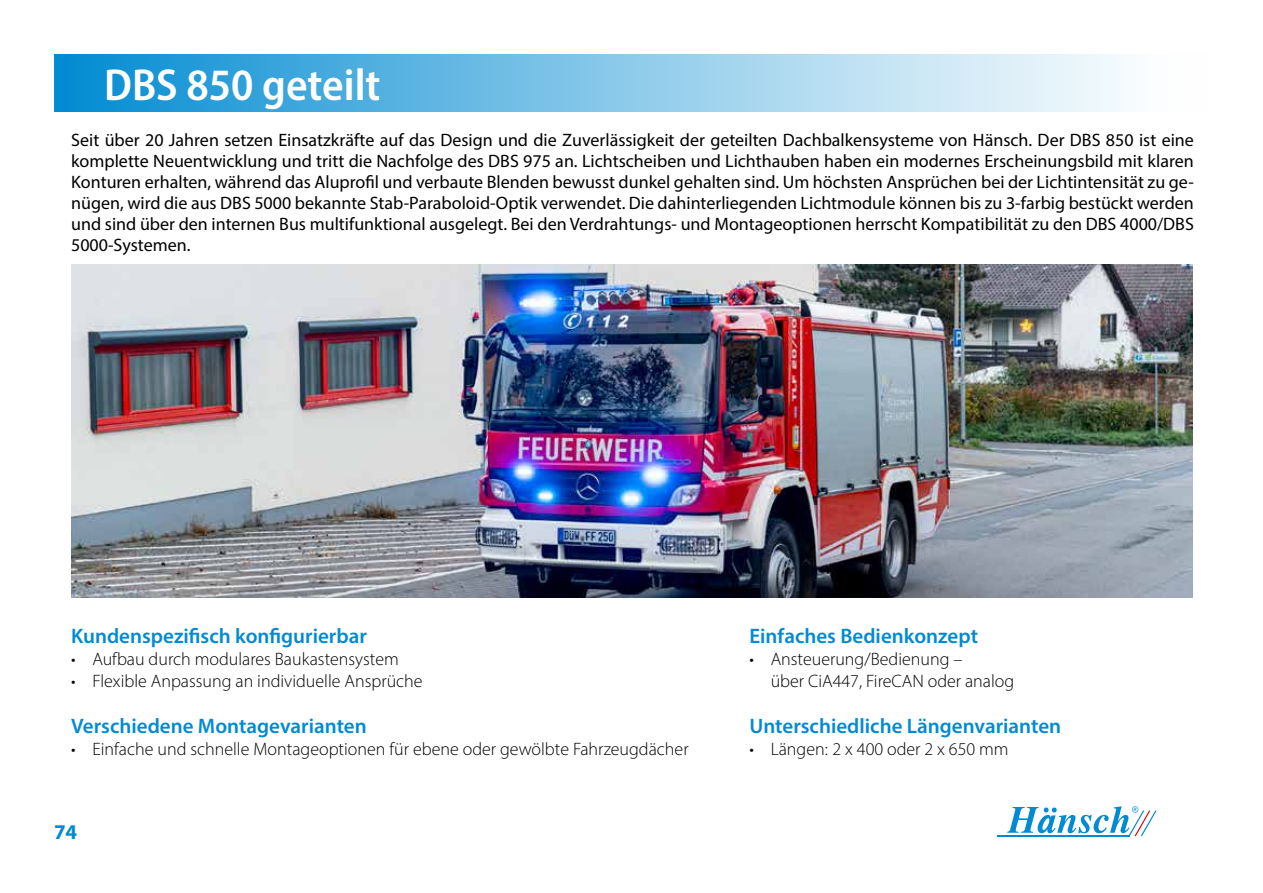
<style>
.page{position:relative;width:1263px;height:893px;background:#fff}
.page>*{position:absolute;margin:0;border:0;box-sizing:border-box;transform-origin:0 0}
.t1{font:600 semi-condensed 45px "Myriad Pro";color:#fff}
.t2{font:600 21px "Myriad Pro";color:#008bd2}
.t3{font:700 21px "Myriad Pro";color:#008bd2}
.t4{font:18px/21px "Myriad Pro";color:#000;text-align:justify}
.t5{font:300 18px/21.6px "Myriad Pro";color:#000}
</style>
<div class="page">
<hr style="left:997px;top:835px;width:132px;height:1px;background:#008bd2">
<svg style="left:1007px;top:806px;width:150px;height:30px"></svg>
<div style="left:54px;top:54px;width:1155px;height:58px;background:linear-gradient(to right,#078ed3,#fff)"></div>
<img style="left:71px;top:265px;width:1122px;height:333px">
<h1 class="t1" style="left:104px;top:56px;width:278px">DBS 850 geteilt</h1>
<p class="t4" style="left:71px;top:129px;width:1124px">Seit über 20 Jahren setzen Einsatzkräfte auf das Design und die Zuverlässigkeit der geteilten Dachbalkensysteme von Hänsch. Der DBS 850 ist eine komplette Neuentwicklung und tritt die Nachfolge des DBS 975 an. Lichtscheiben und Lichthauben haben ein modernes Erscheinungsbild mit klaren Konturen erhalten, während das Aluprofil und verbaute Blenden bewusst dunkel gehalten sind. Um höchsten Ansprüchen bei der Lichtintensität zu ge&shy;nügen, wird die aus DBS 5000 bekannte Stab-Paraboloid-Optik verwendet. Die dahinterliegenden Lichtmodule können bis zu 3-farbig bestückt werden und sind über den internen Bus multifunktional ausgelegt. Bei den Verdrahtungs- und Montageoptionen herrscht Kompatibilität zu den DBS 4000/DBS 5000-Systemen.</p>
<p class="t2" style="left:71px;top:623px;width:297px">Kundenspezifisch konfigurierbar</p>
<p class="t5" style="left:71px;top:648px;width:329px">• Aufbau durch modulares Baukastensystem</p>
<p class="t5" style="left:71px;top:670px;width:353px">• Flexible Anpassung an individuelle Ansprüche</p>
<p class="t2" style="left:71px;top:713px;width:297px">Verschiedene Montagevarianten</p>
<p class="t5" style="left:71px;top:738px;width:619px">• Einfache und schnelle Montageoptionen für ebene oder gewölbte Fahrzeugdächer</p>
<p class="t3" style="left:54px;top:818px;width:25px">74</p>
<p class="t2" style="left:749px;top:623px;width:230px">Einfaches Bedienkonzept</p>
<p class="t5" style="left:771px;top:648px;width:245px;text-indent:-21px">• Ansteuerung/Bedienung –<br>über CiA447, FireCAN oder analog</p>
<p class="t2" style="left:749px;top:713px;width:313px">Unterschiedliche Längenvarianten</p>
<p class="t5" style="left:749px;top:738px;width:261px">• Längen: 2 x 400 oder 2 x 650 mm</p>
</div>
